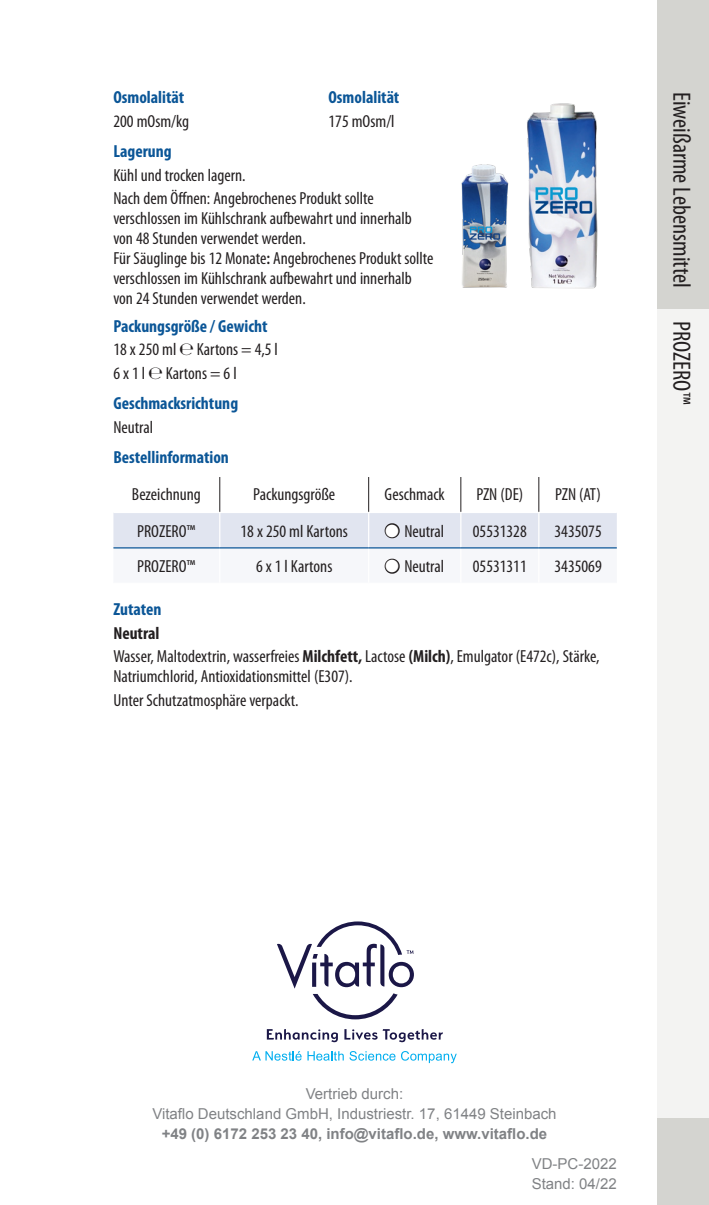
<style>
.page{position:relative;width:709px;height:1205px;background:#fff}
.page>*{position:absolute;margin:0;border:0;box-sizing:border-box;transform-origin:0 0}
.t1{font:condensed 25px "Myriad Pro";color:#231f20}
.t2{font:condensed 17.5px/23.5px "Myriad Pro";color:#231f20}
.t3{font:700 condensed 17.5px "Myriad Pro";color:#0b5697}
.t4{font:15px/20px "Arial";color:#808285}
.t5{font:700 15px "Arial";color:#808285}
.s1{font-weight:600}
.s2{font-weight:700;color:#0b5697}
.s3{font-weight:300;font-stretch:normal}
.s4{font-weight:700}
</style>
<div class="page">
<img style="left:527px;top:103px;width:71px;height:186px">
<div style="left:657px;top:309px;width:52px;height:809px;background:#f3f3f2"></div>
<div style="left:657px;top:1118px;width:52px;height:87px;background:#d4d4d0"></div>
<div style="left:657px;top:0;width:52px;height:309px;background:#d4d4d0"></div>
<div style="left:113px;top:513px;width:504px;height:36px;background:#e1e5f0"></div>
<hr style="left:219px;top:513px;width:1px;height:34px;background:#fff">
<hr style="left:368px;top:513px;width:1px;height:34px;background:#fff">
<hr style="left:460px;top:513px;width:1px;height:34px;background:#fff">
<hr style="left:538px;top:513px;width:1px;height:34px;background:#fff">
<hr style="left:219px;top:548px;width:1px;height:35px;background:#fff">
<hr style="left:368px;top:548px;width:1px;height:35px;background:#fff">
<hr style="left:460px;top:548px;width:1px;height:35px;background:#fff">
<hr style="left:538px;top:548px;width:1px;height:35px;background:#fff">
<hr style="left:113px;top:547px;width:107px;height:1px;background:#0b5697">
<hr style="left:220px;top:547px;width:149px;height:1px;background:#0b5697">
<hr style="left:369px;top:547px;width:92px;height:1px;background:#0b5697">
<hr style="left:461px;top:547px;width:78px;height:1px;background:#0b5697">
<hr style="left:539px;top:547px;width:78px;height:1px;background:#0b5697">
<hr style="left:219px;top:477px;width:1px;height:35px;background:#231f20">
<hr style="left:368px;top:477px;width:1px;height:35px;background:#231f20">
<hr style="left:460px;top:477px;width:1px;height:35px;background:#231f20">
<hr style="left:538px;top:477px;width:1px;height:35px;background:#231f20">
<svg style="left:267px;top:1029px;width:71px;height:13px"></svg>
<svg style="left:344px;top:1029px;width:99px;height:13px"></svg>
<svg style="left:252px;top:1051px;width:49px;height:9px"></svg>
<svg style="left:307px;top:1051px;width:88px;height:9px"></svg>
<svg style="left:401px;top:1051px;width:56px;height:12px"></svg>
<svg style="left:277px;top:921px;width:137px;height:98px"></svg>
<img style="left:461px;top:164px;width:48px;height:124px">
<p class="t3" style="left:113px;top:86px;width:72px">Osmolalität</p>
<p class="t3" style="left:328px;top:86px;width:72px">Osmolalität</p>
<p class="t2" style="left:113px;top:109px;width:77px">200 mOsm/kg</p>
<p class="t2" style="left:328px;top:109px;width:68px">175 mOsm/l</p>
<p class="t3" style="left:113px;top:141px;width:60px">Lagerung</p>
<p class="t2" style="left:113px;top:163px;width:262px">Kühl und trocken lagern.<br>Nach dem Öffnen: Angebrochenes Produkt sollte</p>
<p class="t2" style="left:113px;top:208px;width:322px;line-height:20px">verschlossen im Kühlschrank aufbewahrt und innerhalb von 48 Stunden verwendet werden.<br>Für Säuglinge bis 12 Monate<span class="s1">:</span> Angebrochenes Produkt sollte verschlossen im Kühlschrank aufbewahrt und innerhalb von 24 Stunden verwendet werden.</p>
<p class="t2" style="left:113px;top:314px;width:166px"><span class="s2">Packungsgröße / Gewicht<br></span>18 x 250 ml <span class="s3">℮</span> Kartons = 4,5 l<br>6 x 1 l <span class="s3">℮</span> Kartons = 6 l</p>
<p class="t3" style="left:113px;top:392px;width:126px">Geschmacksrichtung</p>
<p class="t2" style="left:113px;top:415px;width:41px">Neutral</p>
<p class="t3" style="left:113px;top:447px;width:117px">Bestellinformation</p>
<p class="t2" style="left:132px;top:482px;width:70px">Bezeichnung</p>
<p class="t2" style="left:253px;top:482px;width:84px">Packungsgröße</p>
<p class="t2" style="left:384px;top:482px;width:62px">Geschmack</p>
<p class="t2" style="left:476px;top:482px;width:48px">PZN (DE)</p>
<p class="t2" style="left:555px;top:482px;width:47px">PZN (AT)</p>
<p class="t2" style="left:137px;top:519px;width:60px">PROZERO™</p>
<p class="t2" style="left:240px;top:519px;width:109px">18 x 250 ml Kartons</p>
<p class="t2" style="left:385px;top:519px;width:60px">● Neutral</p>
<p class="t2" style="left:473px;top:519px;width:55px">05531328</p>
<p class="t2" style="left:554px;top:519px;width:49px">3435075</p>
<p class="t2" style="left:137px;top:554px;width:60px">PROZERO™</p>
<p class="t2" style="left:256px;top:554px;width:78px">6 x 1 l Kartons</p>
<p class="t2" style="left:385px;top:554px;width:60px">● Neutral</p>
<p class="t2" style="left:473px;top:554px;width:55px">05531311</p>
<p class="t2" style="left:554px;top:554px;width:49px">3435069</p>
<p class="t3" style="left:113px;top:598px;width:50px">Zutaten</p>
<p class="t2" style="left:113px;top:621px;width:487px"><span class="s4">Neutral<br></span>Wasser, Maltodextrin, wasserfreies <span class="s4">Milchfett,</span> Lactose <span class="s4">(Milch)</span>, Emulgator (E472c), Stärke,</p>
<p class="t2" style="left:113px;top:664px;width:241px">Natriumchlorid, Antioxidationsmittel (E307).<br>Unter Schutzatmosphäre verpackt.</p>
<h1 class="t1" style="left:697px;top:92px;width:197px;rotate:90deg">Eiweißarme Lebensmittel</h1>
<h1 class="t1" style="left:697px;top:321px;width:85px;rotate:90deg">PROZERO™</h1>
<p class="t4" style="left:152px;top:1084px;width:406px;text-align:center">Vertrieb durch:<br>Vitaflo Deutschland GmbH, Industriestr. 17, 61449 Steinbach</p>
<p class="t5" style="left:162px;top:1123px;width:387px">+49 (0) 6172 253 23 40, info@vitaflo.de, www.vitaflo.de</p>
<p class="t4" style="left:531px;top:1153px;width:87px">VD-PC-2022<br>Stand: 04/22</p>
</div>
